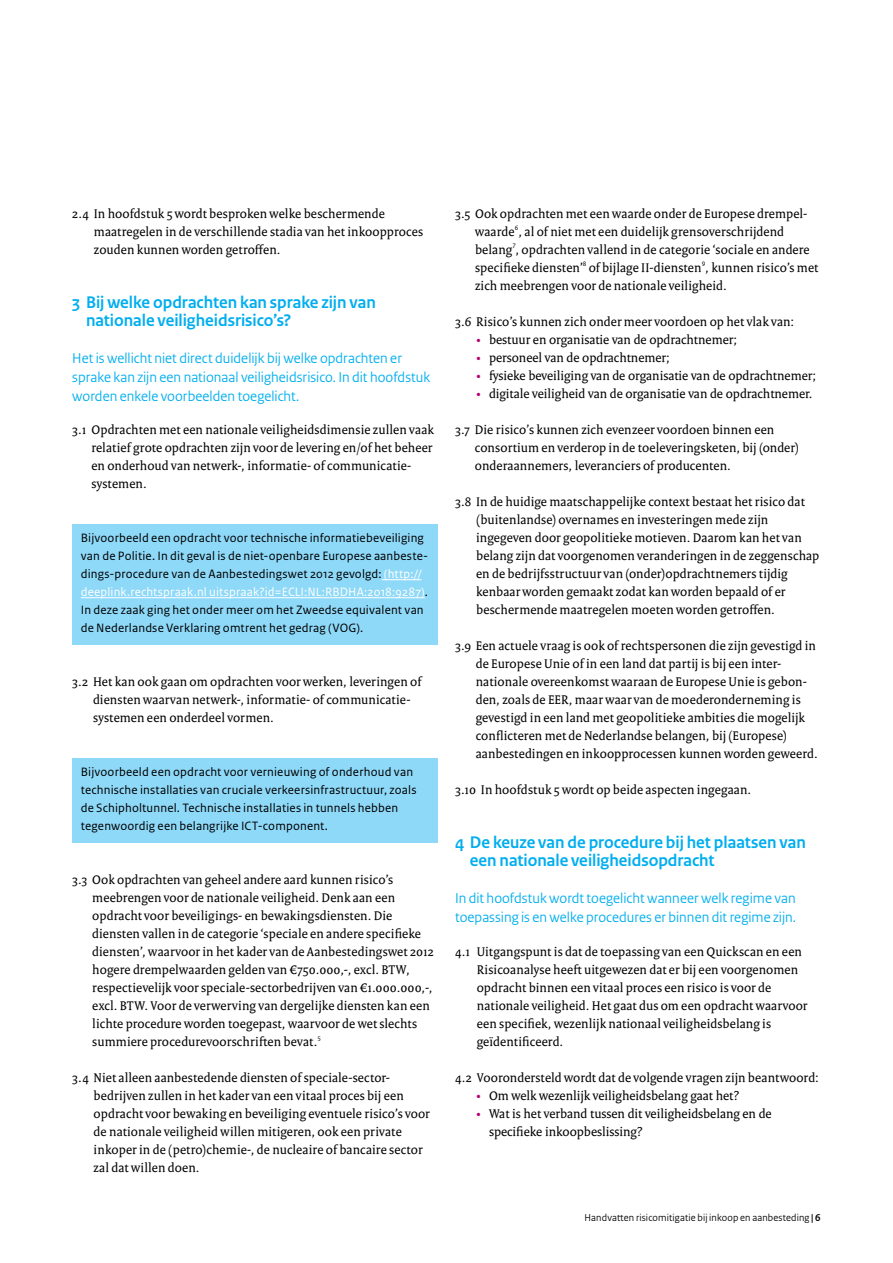
<style>
.page{position:relative;width:893px;height:1263px;background:#fff}
.page>*{position:absolute;margin:0;border:0;box-sizing:border-box;transform-origin:0 0}
.t1{font:700 17.7px/18px "Rijksoverheid Sans Heading";color:#00aeef}
.t2{font:15px/18.9px "Rijksoverheid Sans Heading";color:#00aeef}
.t3{font:13.5px/18px "Rijksoverheid Serif";letter-spacing:.005em;color:#000}
.t4{font:12.75px/18px "Rijksoverheid Sans Text";letter-spacing:.01em;color:#000}
.t5{font:10.5px "Rijksoverheid Sans Heading";letter-spacing:.015em;color:#000}
.s1{color:#fff}
.s2{color:#b6006d}
.s3{font-weight:700}
</style>
<div class="page">
<div style="left:72px;top:524px;width:366px;height:121px;background:#8ed8f8"></div>
<hr style="left:382px;top:579px;width:40px;height:1px;background:#fff">
<hr style="left:81px;top:597px;width:344px;height:1px;background:#fff">
<div style="left:72px;top:758px;width:366px;height:85px;background:#8ed8f8"></div>
<p class="t3" style="left:94px;top:204px;width:331px;text-indent:-22px">2.4 In hoofdstuk 5 wordt besproken welke beschermende maatregelen in de verschillende stadia van het inkoopproces zouden kunnen worden getroffen.</p>
<h1 class="t1" style="left:86px;top:293px;width:291px;text-indent:-14px">3 Bij welke opdrachten kan sprake zijn van nationale veiligheidsrisico’s?</h1>
<p class="t2" style="left:72px;top:349px;width:359px">Het is wellicht niet direct duidelijk bij welke opdrachten er sprake kan zijn een nationaal veiligheidsrisico. In dit hoofdstuk worden enkele voorbeelden toegelicht.</p>
<p class="t3" style="left:91px;top:420px;width:344px;text-indent:-19px">3.1 Opdrachten met een nationale veiligheidsdimensie zullen vaak relatief grote opdrachten zijn voor de levering en/of het beheer en onderhoud van netwerk-, informatie- of communicatie&shy;systemen.</p>
<p class="t4" style="left:81px;top:529px;width:349px">Bijvoorbeeld een opdracht voor technische informatiebeveiliging van de Politie. In dit geval is de niet-openbare Europese aanbeste&shy;dings-procedure van de Aanbestedingswet 2012 gevolgd: <span class="s1">(http:// deeplink.rechtspraak.nl uitspraak?id=ECLI:NL:RBDHA:2018:9287)</span>.<br>In deze zaak ging het onder meer om het Zweedse equivalent van de Nederlandse Verklaring omtrent het gedrag (VOG).</p>
<p class="t3" style="left:93px;top:672px;width:330px;text-indent:-21px">3.2 Het kan ook gaan om opdrachten voor werken, leveringen of diensten waarvan netwerk-, informatie- of communicatie&shy;systemen een onderdeel vormen.</p>
<p class="t4" style="left:81px;top:763px;width:337px">Bijvoorbeeld een opdracht voor vernieuwing of onderhoud van technische installaties van cruciale verkeersinfrastructuur, zoals de Schipholtunnel. Technische installaties in tunnels hebben tegenwoordig een belangrijke ICT-component.</p>
<p class="t3" style="left:92px;top:870px;width:343px;text-indent:-20px">3.3 Ook opdrachten van geheel andere aard kunnen risico’s meebrengen voor de nationale veiligheid. Denk aan een opdracht voor beveiligings- en bewakingsdiensten. Die diensten vallen in de categorie ‘speciale en andere specifieke diensten’, waarvoor in het kader van de Aanbestedingswet 2012 hogere drempelwaarden gelden van €750.000,-, excl. BTW, respectievelijk voor speciale-sectorbedrijven van €1.000.000,-, excl. BTW. Voor de verwerving van dergelijke diensten kan een lichte procedure worden toegepast, waarvoor de wet slechts summiere procedurevoorschriften bevat.<sup>5</sup></p>
<p class="t3" style="left:94px;top:1068px;width:338px;text-indent:-21px">3.4 Niet alleen aanbestedende diensten of speciale-sector&shy;bedrijven zullen in het kader van een vitaal proces bij een opdracht voor bewaking en beveiliging eventuele risico’s voor de nationale veiligheid willen mitigeren, ook een private inkoper in de (petro)chemie-, de nucleaire of bancaire sector zal dat willen doen.</p>
<p class="t3" style="left:475px;top:204px;width:345px;text-indent:-20px">3.5 Ook opdrachten met een waarde onder de Europese drempel&shy;waarde<sup>6</sup>, al of niet met een duidelijk grensoverschrijdend belang<sup>7</sup>, opdrachten vallend in de categorie ‘sociale en andere specifieke diensten’<sup>8</sup> of bijlage II-diensten<sup>9</sup>, kunnen risico’s met zich meebrengen voor de nationale veiligheid.</p>
<p class="t3" style="left:455px;top:312px;width:341px">3.6 Risico’s kunnen zich onder meer voordoen op het vlak van:</p>
<p class="t3" style="left:476px;top:330px;width:262px"><span class="s2">•</span> bestuur en organisatie van de opdrachtnemer;</p>
<p class="t3" style="left:476px;top:348px;width:195px"><span class="s2">•</span> personeel van de opdrachtnemer;</p>
<p class="t3" style="left:476px;top:366px;width:341px"><span class="s2">•</span> fysieke beveiliging van de organisatie van de opdrachtnemer;</p>
<p class="t3" style="left:476px;top:384px;width:338px"><span class="s2">•</span> digitale veiligheid van de organisatie van de opdrachtnemer.</p>
<p class="t3" style="left:475px;top:420px;width:326px;text-indent:-20px">3.7 Die risico’s kunnen zich evenzeer voordoen binnen een consortium en verderop in de toeleveringsketen, bij (onder) onderaannemers, leveranciers of producenten.</p>
<p class="t3" style="left:476px;top:492px;width:345px;text-indent:-21px">3.8 In de huidige maatschappelijke context bestaat het risico dat (buitenlandse) overnames en investeringen mede zijn ingegeven door geopolitieke motieven. Daarom kan het van belang zijn dat voorgenomen veranderingen in de zeggenschap en de bedrijfsstructuur van (onder)opdrachtnemers tijdig kenbaar worden gemaakt zodat kan worden bepaald of er beschermende maatregelen moeten worden getroffen.</p>
<p class="t3" style="left:476px;top:636px;width:344px;text-indent:-21px">3.9 Een actuele vraag is ook of rechtspersonen die zijn gevestigd in de Europese Unie of in een land dat partij is bij een inter&shy;nationale overeenkomst waaraan de Europese Unie is gebon&shy;den, zoals de EER, maar waar van de moederonderneming is gevestigd in een land met geopolitieke ambities die mogelijk conflicteren met de Nederlandse belangen, bij (Europese) aanbestedingen en inkoopprocessen kunnen worden geweerd.</p>
<p class="t3" style="left:455px;top:780px;width:298px">3.10 In hoofdstuk 5 wordt op beide aspecten ingegaan.</p>
<h1 class="t1" style="left:470px;top:833px;width:337px;text-indent:-15px">4 De keuze van de procedure bij het plaatsen van een nationale veiligheidsopdracht</h1>
<p class="t2" style="left:455px;top:889px;width:343px">In dit hoofdstuk wordt toegelicht wanneer welk regime van toepassing is en welke procedures er binnen dit regime zijn.</p>
<p class="t3" style="left:477px;top:942px;width:332px;text-indent:-22px">4.1 Uitgangspunt is dat de toepassing van een Quickscan en een Risicoanalyse heeft uitgewezen dat er bij een voorgenomen opdracht binnen een vitaal proces een risico is voor de nationale veiligheid. Het gaat dus om een opdracht waarvoor een specifiek, wezenlijk nationaal veiligheidsbelang is geïdentificeerd.</p>
<p class="t3" style="left:455px;top:1068px;width:365px">4.2 Voorondersteld wordt dat de volgende vragen zijn beantwoord:</p>
<p class="t3" style="left:476px;top:1086px;width:265px"><span class="s2">•</span> Om welk wezenlijk veiligheidsbelang gaat het?</p>
<p class="t3" style="left:489px;top:1104px;width:284px;text-indent:-13px"><span class="s2">•</span> Wat is het verband tussen dit veiligheidsbelang en de specifieke inkoopbeslissing?</p>
<p class="t5" style="left:585px;top:1211px;width:238px">Handvatten risicomitigatie bij inkoop en aanbesteding <span class="s3">| 6</span></p>
</div>
